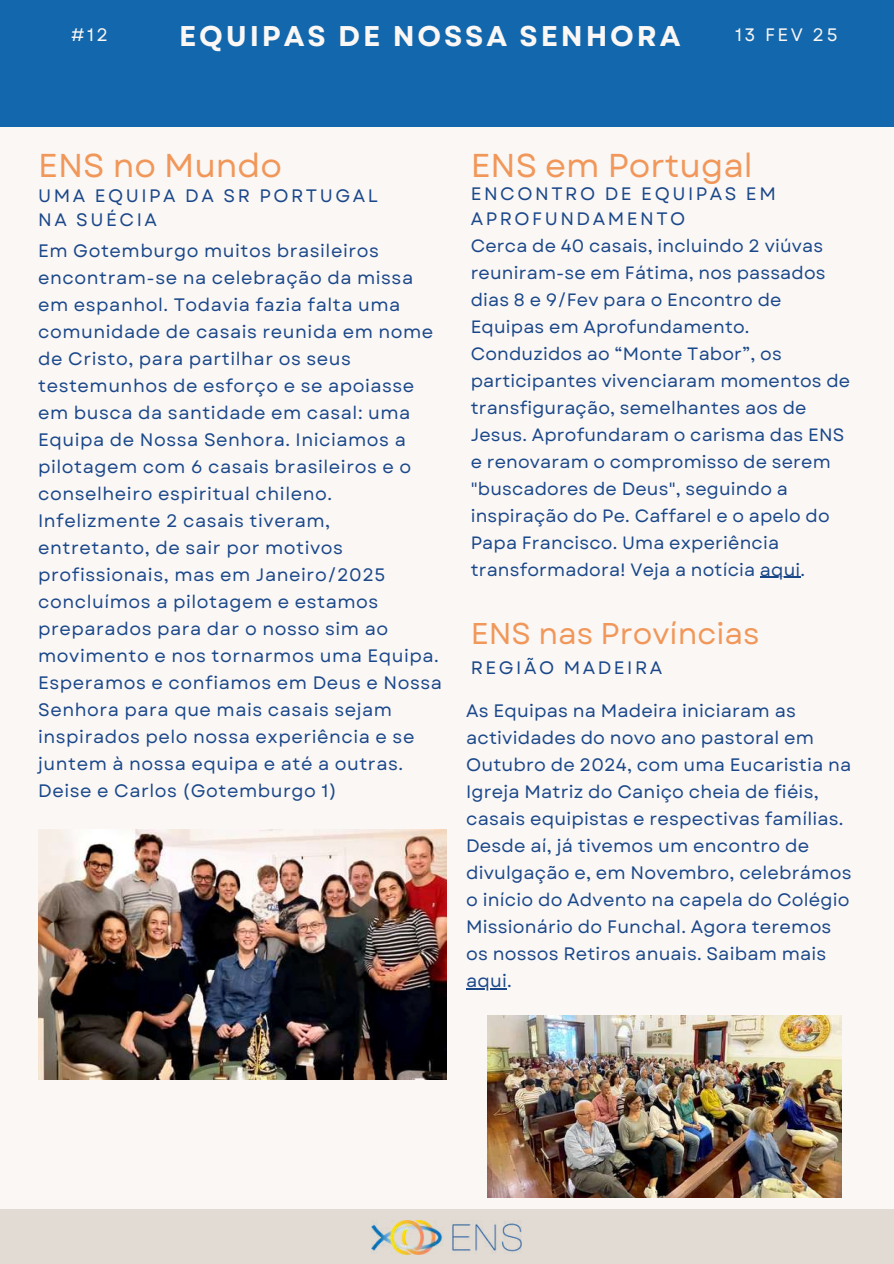
<style>
.page{position:relative;width:894px;height:1264px;background:#fff}
.page>*{position:absolute;margin:0;border:0;box-sizing:border-box;transform-origin:0 0}
.t1{font:33px "Garet";color:#f19759}
.t2{font:30px "Garet";color:#f19759}
.t3{font:700 28.5px "Garet";letter-spacing:.1em;color:#faf7f5}
.t4{font:18px/27px "Garet";letter-spacing:.03em;color:#1a4789}
.t5{font:18px/27px "Garet";letter-spacing:.01em;color:#1a4789}
.t6{font:18px/24.8px "Garet";letter-spacing:.14em;color:#1a4789}
.t7{font:18px "Garet";letter-spacing:.14em;color:#faf7f5}
.t8{font:17.85px/27px "Garet";letter-spacing:.01em;color:#1a4789}
</style>
<div class="page">
<div style="left:0;top:0;width:893px;height:1263px;background:#faf7f5"></div>
<div style="left:0;top:0;width:893px;height:127px;background:#1267ad"></div>
<div style="left:0;top:1209px;width:893px;height:54px;background:#e1dbd3"></div>
<img style="left:371px;top:1220px;width:150px;height:34px">
<img style="left:487px;top:1015px;width:353px;height:182px">
<img style="left:38px;top:830px;width:408px;height:249px">
<hr style="left:759px;top:577px;width:41px;height:1px;background:#1a4789">
<hr style="left:466px;top:988px;width:41px;height:1px;background:#1a4789">
<p class="t7" style="left:71px;top:22px;width:38px">#12</p>
<h3 class="t3" style="left:179px;top:15px;width:503px">EQUIPAS DE NOSSA SENHORA</h3>
<p class="t7" style="left:734px;top:22px;width:104px">13 FEV 25</p>
<h1 class="t1" style="left:38px;top:141px;width:245px">ENS no Mundo</h1>
<h1 class="t1" style="left:470px;top:141px;width:283px">ENS em Portugal</h1>
<p class="t6" style="left:38px;top:183px;width:341px">UMA EQUIPA DA SR PORTUGAL<br>NA SUÉCIA</p>
<p class="t4" style="left:38px;top:237px;width:405px">Em Gotemburgo muitos brasileiros encontram-se na celebração da missa em espanhol. Todavia fazia falta uma comunidade de casais reunida em nome de Cristo, para partilhar os seus testemunhos de esforço e se apoiasse em busca da santidade em casal: uma Equipa de Nossa Senhora. Iniciamos a pilotagem com 6 casais brasileiros e o conselheiro espiritual chileno.<br>Infelizmente 2 casais tiveram, entretanto, de sair por motivos profissionais, mas em Janeiro/2025 concluímos a pilotagem e estamos preparados para dar o nosso sim ao movimento e nos tornarmos uma Equipa.<br>Esperamos e confiamos em Deus e Nossa Senhora para que mais casais sejam inspirados pelo nossa experiência e se juntem à nossa equipa e até a outras.<br>Deise e Carlos (Gotemburgo 1)</p>
<p class="t6" style="left:470px;top:182px;width:306px">ENCONTRO DE EQUIPAS EM<br>APROFUNDAMENTO</p>
<p class="t8" style="left:470px;top:232px;width:381px">Cerca de 40 casais, incluindo 2 viúvas reuniram-se em Fátima, nos passados dias 8 e 9/Fev para o Encontro de Equipas em Aprofundamento.<br>Conduzidos ao “Monte Tabor”, os participantes vivenciaram momentos de transfiguração, semelhantes aos de Jesus. Aprofundaram o carisma das ENS e renovaram o compromisso de serem "buscadores de Deus", seguindo a inspiração do Pe. Caffarel e o apelo do Papa Francisco. Uma experiência transformadora! Veja a notícia aqui.</p>
<h2 class="t2" style="left:470px;top:612px;width:290px">ENS nas Províncias</h2>
<p class="t6" style="left:470px;top:655px;width:193px">REGIÃO MADEIRA</p>
<p class="t5" style="left:466px;top:697px;width:387px">As Equipas na Madeira iniciaram as actividades do novo ano pastoral em Outubro de 2024, com uma Eucaristia na Igreja Matriz do Caniço cheia de fiéis, casais equipistas e respectivas famílias.<br>Desde aí, já tivemos um encontro de divulgação e, em Novembro, celebrámos o início do Advento na capela do Colégio Missionário do Funchal. Agora teremos os nossos Retiros anuais. Saibam mais aqui.</p>
</div>
